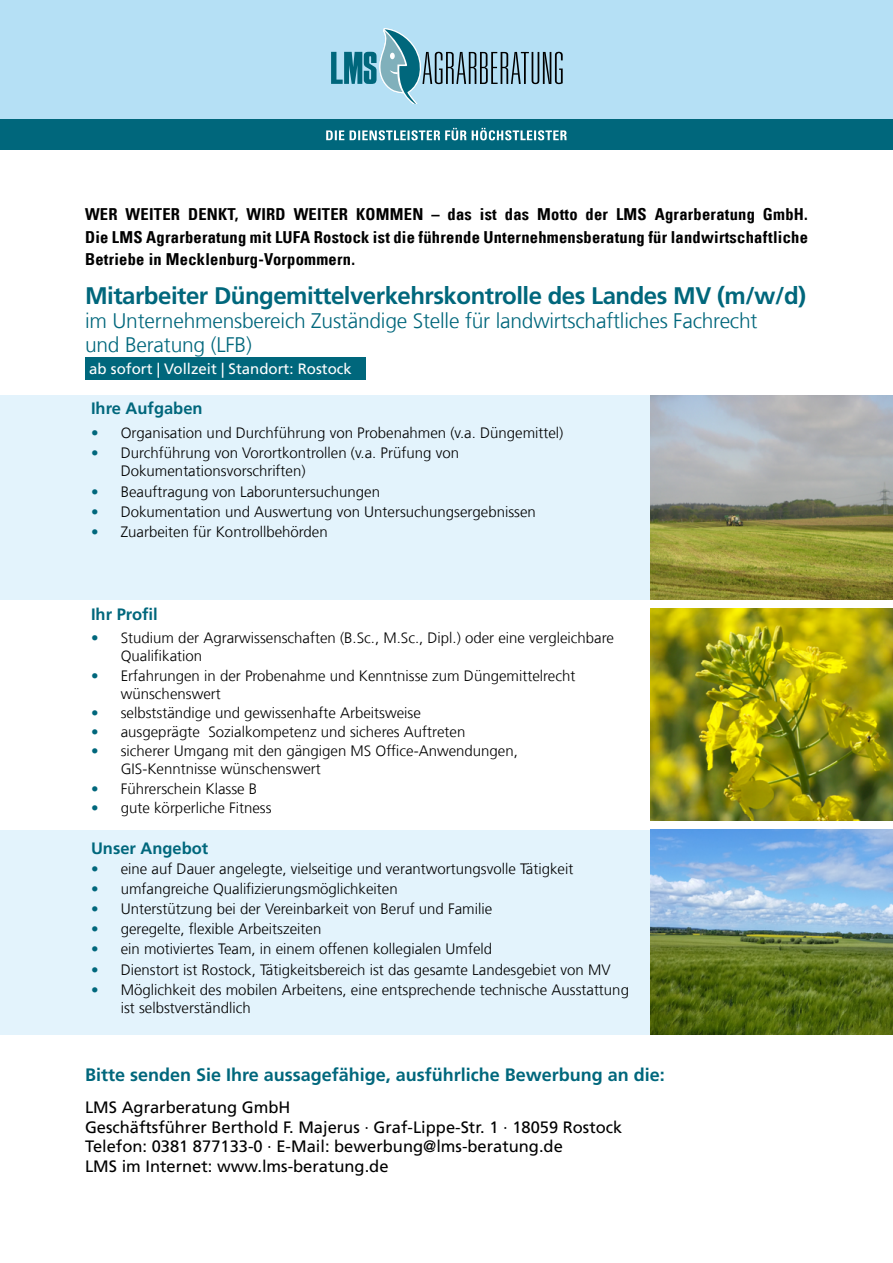
<style>
.page{position:relative;width:893px;height:1263px;background:#fff}
.page>*{position:absolute;margin:0;border:0;box-sizing:border-box;transform-origin:0 0}
.t1{font:700 24px "Frutiger LT Com";letter-spacing:-.02em;color:#00677c}
.t2{font:300 21px/24px "Frutiger LT Com";letter-spacing:-.01em;color:#00677c}
.t3{font:700 18px "Frutiger LT Com";color:#00677c}
.t4{font:16.5px/22.5px "Univers Com 67 Bold Cond";letter-spacing:.015em;color:#000;text-align:justify}
.t5{font:16.5px/19.5px "Frutiger LT Com";color:#000}
.t6{font:700 16.5px "Frutiger LT Com";color:#00677c}
.t7{font:300 15px/18px "Frutiger LT Com";color:#000}
.t8{font:15px "Frutiger LT Com";color:#fff}
.s1{font-weight:400;color:#00677c}
.s2{color:#00677c}
</style>
<div class="page">
<div style="left:0;top:395px;width:651px;height:204px;background:#e3f3fc"></div>
<div style="left:0;top:830px;width:651px;height:204px;background:#e3f3fc"></div>
<div style="left:0;top:0;width:893px;height:126px;background:#b5e0f5"></div>
<div style="left:0;top:119px;width:893px;height:31px;background:#00677c"></div>
<svg style="left:331px;top:28px;width:232px;height:75px"></svg>
<svg style="left:326px;top:128px;width:241px;height:12px"></svg>
<img style="left:651px;top:395px;width:242px;height:205px">
<img style="left:651px;top:608px;width:242px;height:213px">
<img style="left:651px;top:829px;width:242px;height:205px">
<div style="left:85px;top:357px;width:281px;height:23px;background:#00677c"></div>
<p class="t4" style="left:85px;top:203px;width:724px">WER WEITER DENKT, WIRD WEITER KOMMEN – das ist das Motto der LMS Agrarberatung GmbH.<br>Die LMS Agrarberatung mit LUFA Rostock ist die führende Unternehmensberatung für landwirtschaftliche Betriebe in Mecklenburg-Vorpommern.</p>
<h1 class="t1" style="left:85px;top:281px;width:723px">Mitarbeiter Düngemittelverkehrskontrolle des Landes MV (m/w/d)</h1>
<h2 class="t2" style="left:85px;top:309px;width:674px">im Unternehmensbereich Zuständige Stelle für landwirtschaftliches Fachrecht und Beratung (LFB)</h2>
<p class="t8" style="left:89px;top:360px;width:264px">ab sofort | Vollzeit | Standort: Rostock</p>
<p class="t6" style="left:91px;top:398px;width:113px">Ihre Aufgaben</p>
<p class="t7" style="left:91px;top:424px;width:474px"><span class="s1">•</span> Organisation und Durchführung von Probenahmen (v.a. Düngemittel)</p>
<p class="t7" style="left:121px;top:444px;width:340px;text-indent:-30px"><span class="s2">•</span> Durchführung von Vorortkontrollen (v.a. Prüfung von<br>Dokumentationsvorschriften)</p>
<p class="t7" style="left:91px;top:482px;width:291px"><span class="s2">•</span> Beauftragung von Laboruntersuchungen</p>
<p class="t7" style="left:91px;top:502px;width:446px"><span class="s2">•</span> Dokumentation und Auswertung von Untersuchungsergebnissen</p>
<p class="t7" style="left:91px;top:523px;width:238px"><span class="s2">•</span> Zuarbeiten für Kontrollbehörden</p>
<p class="t6" style="left:91px;top:604px;width:68px">Ihr Profil</p>
<p class="t7" style="left:121px;top:629px;width:495px;text-indent:-30px"><span class="s1">•</span> Studium der Agrarwissenschaften (B.Sc., M.Sc., Dipl.) oder eine vergleichbare<br>Qualifikation</p>
<p class="t7" style="left:121px;top:666px;width:456px;text-indent:-30px"><span class="s1">•</span> Erfahrungen in der Probenahme und Kenntnisse zum Düngemittelrecht wünschenswert</p>
<p class="t7" style="left:91px;top:704px;width:331px"><span class="s2">•</span> selbstständige und gewissenhafte Arbeitsweise</p>
<p class="t7" style="left:91px;top:723px;width:376px"><span class="s2">•</span> ausgeprägte Sozialkompetenz und sicheres Auftreten</p>
<p class="t7" style="left:121px;top:742px;width:399px;text-indent:-30px"><span class="s2">•</span> sicherer Umgang mit den gängigen MS Office-Anwendungen,<br>GIS-Kenntnisse wünschenswert</p>
<p class="t7" style="left:91px;top:780px;width:168px"><span class="s2">•</span> Führerschein Klasse B</p>
<p class="t7" style="left:91px;top:799px;width:182px"><span class="s2">•</span> gute körperliche Fitness</p>
<p class="t6" style="left:91px;top:838px;width:119px">Unser Angebot</p>
<p class="t7" style="left:91px;top:860px;width:484px"><span class="s2">•</span> eine auf Dauer angelegte, vielseitige und verantwortungsvolle Tätigkeit</p>
<p class="t7" style="left:91px;top:880px;width:308px"><span class="s2">•</span> umfangreiche Qualifizierungsmöglichkeiten</p>
<p class="t7" style="left:91px;top:900px;width:403px"><span class="s2">•</span> Unterstützung bei der Vereinbarkeit von Beruf und Familie</p>
<p class="t7" style="left:91px;top:920px;width:232px"><span class="s2">•</span> geregelte, flexible Arbeitszeiten</p>
<p class="t7" style="left:91px;top:940px;width:403px"><span class="s2">•</span> ein motiviertes Team, in einem offenen kollegialen Umfeld</p>
<p class="t7" style="left:91px;top:960px;width:521px"><span class="s2">•</span> Dienstort ist Rostock, Tätigkeitsbereich ist das gesamte Landesgebiet von MV</p>
<p class="t7" style="left:121px;top:981px;width:510px;text-indent:-30px"><span class="s2">•</span> Möglichkeit des mobilen Arbeitens, eine entsprechende technische Ausstattung ist selbstverständlich</p>
<p class="t3" style="left:85px;top:1064px;width:581px">Bitte senden Sie Ihre aussagefähige, ausführliche Bewerbung an die:</p>
<p class="t5" style="left:85px;top:1098px;width:539px">LMS Agrarberatung GmbH<br>Geschäftsführer Berthold F. Majerus · Graf-Lippe-Str. 1 · 18059 Rostock Telefon: 0381 877133-0 · E-Mail: bewerbung@lms-beratung.de<br>LMS im Internet: www.lms-beratung.de</p>
</div>
